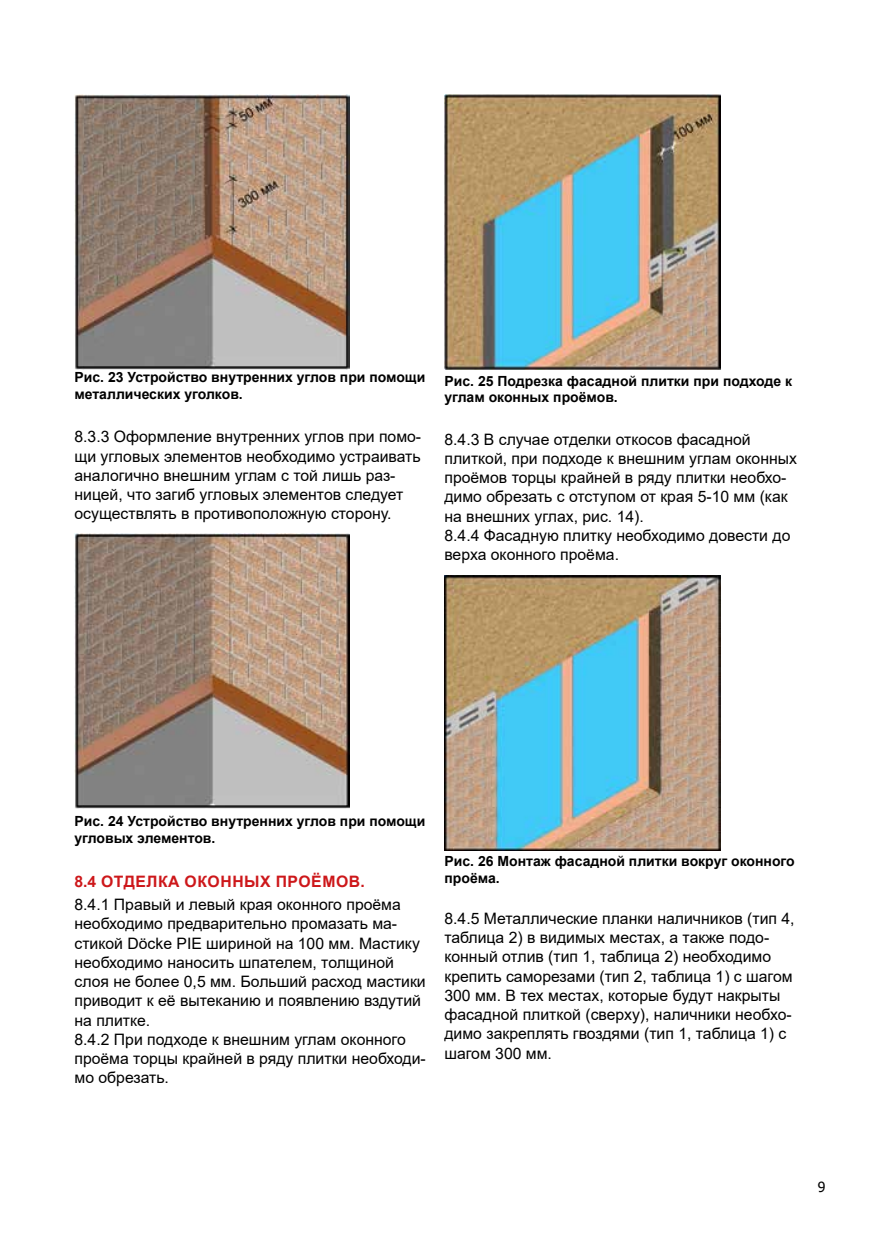
<style>
.page{position:relative;width:874px;height:1241px;background:#fff}
.page>*{position:absolute;margin:0;border:0;box-sizing:border-box;transform-origin:0 0}
.t1{font:15.75px/19.2px "Arial";color:#000}
.t2{font:700 15.75px "Arial";letter-spacing:.035em;color:#cd171a}
.t3{font:700 14px/16.8px "Arial";color:#000}
.t4{font:14px "Tahoma";color:#000}
</style>
<div class="page">
<img style="left:74px;top:94px;width:275px;height:275px">
<img style="left:74px;top:533px;width:275px;height:275px">
<img style="left:444px;top:94px;width:275px;height:276px">
<img style="left:444px;top:575px;width:275px;height:275px">
<p class="t3" style="left:74px;top:368px;width:352px">Рис. 23 Устройство внутренних углов при помощи металлических уголков.</p>
<p class="t3" style="left:444px;top:372px;width:349px">Рис. 25 Подрезка фасадной плитки при подходе к углам оконных проёмов.</p>
<p class="t1" style="left:74px;top:427px;width:348px">8.3.3 Оформление внутренних углов при помо&shy;щи угловых элементов необходимо устраивать аналогично внешним углам с той лишь раз&shy;ницей, что загиб угловых элементов следует осуществлять в противоположную сторону.</p>
<p class="t1" style="left:444px;top:429px;width:354px">8.4.3 В случае отделки откосов фасадной плиткой, при подходе к внешним углам оконных проёмов торцы крайней в ряду плитки необхо&shy;димо обрезать с отступом от края 5-10 мм (как на внешних углах, рис. 14).<br>8.4.4 Фасадную плитку необходимо довести до верха оконного проёма.</p>
<p class="t3" style="left:74px;top:812px;width:352px">Рис. 24 Устройство внутренних углов при помощи угловых элементов.</p>
<p class="t2" style="left:74px;top:870px;width:292px">8.4 ОТДЕЛКА ОКОННЫХ ПРОЁМОВ.</p>
<p class="t1" style="left:74px;top:894px;width:353px">8.4.1 Правый и левый края оконного проёма необходимо предварительно промазать ма&shy;стикой Döcke PIE шириной на 100 мм. Мастику необходимо наносить шпателем, толщиной слоя не более 0,5 мм. Больший расход мастики приводит к её вытеканию и появлению вздутий на плитке.<br>8.4.2 При подходе к внешним углам оконного проёма торцы крайней в ряду плитки необходи&shy;мо обрезать.</p>
<p class="t3" style="left:444px;top:852px;width:352px">Рис. 26 Монтаж фасадной плитки вокруг оконного проёма.</p>
<p class="t1" style="left:444px;top:908px;width:351px">8.4.5 Металлические планки наличников (тип 4, таблица 2) в видимых местах, а также подо&shy;конный отлив (тип 1, таблица 2) необходимо крепить саморезами (тип 2, таблица 1) с шагом 300 мм. В тех местах, которые будут накрыты фасадной плиткой (сверху), наличники необхо&shy;димо закреплять гвоздями (тип 1, таблица 1) с шагом 300 мм.</p>
<p class="t4" style="left:817px;top:1177px;width:9px">9</p>
</div>
